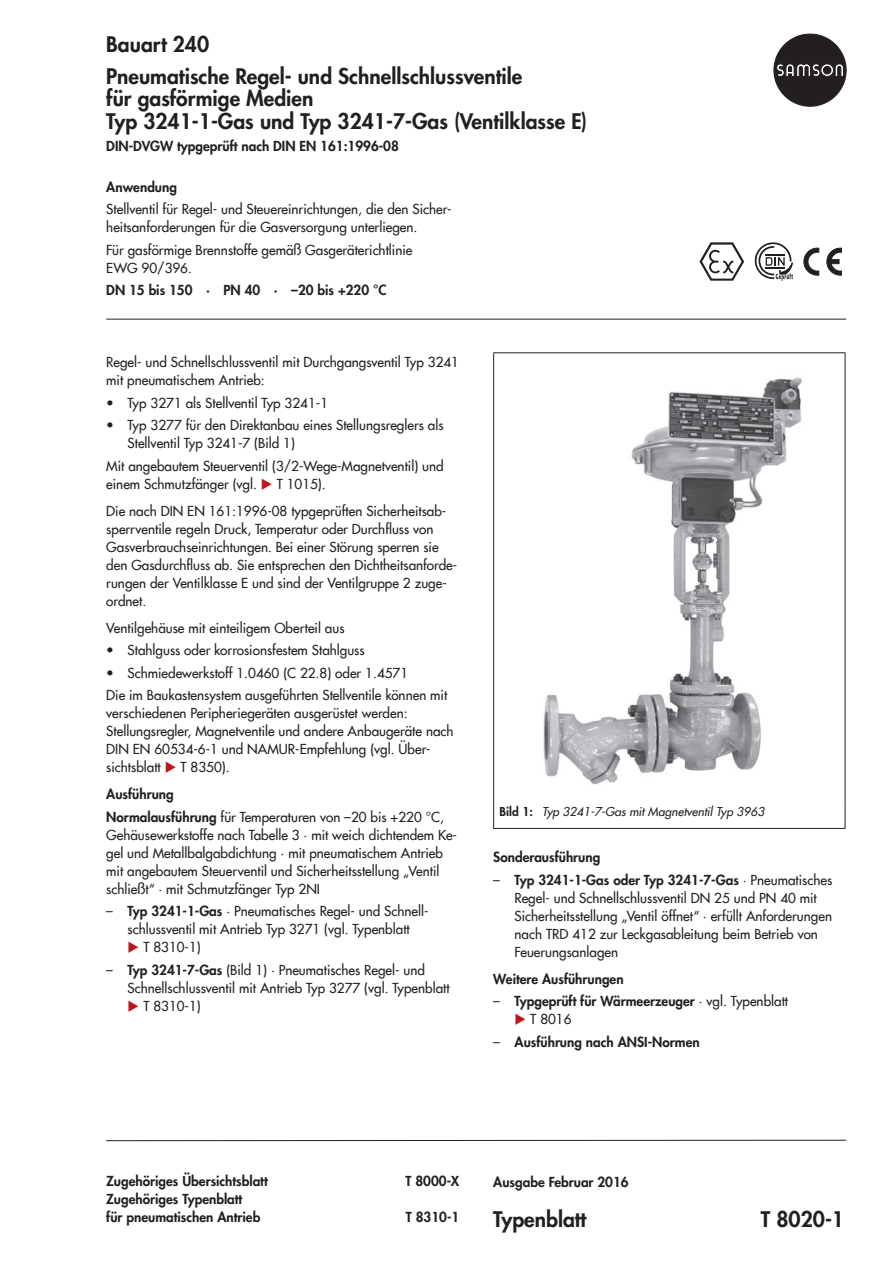
<style>
.page{position:relative;width:893px;height:1263px;background:#fff}
.page>*{position:absolute;margin:0;border:0;box-sizing:border-box;transform-origin:0 0}
.t1{font:800 21px/31.5px "Futura Com";color:#231f20}
.t2{font:500 13.5px/18px "Futura Com";color:#231f20}
.t3{font:800 13.5px/18px "Futura Com";color:#231f20}
.t4{font:italic 500 12px "Futura Com";color:#231f20}
.s1{font-family:"Futura";font-weight:400}
.s2{color:#be151b}
.s3{font-weight:800}
.s4{font-weight:800;font-style:normal}
.s5{font-weight:500}
</style>
<div class="page">
<svg style="left:774px;top:34px;width:72px;height:72px"></svg>
<hr style="left:106px;top:319px;width:740px;height:1px;background:#231f20">
<svg style="left:804px;top:248px;width:15px;height:27px"></svg>
<svg style="left:827px;top:248px;width:15px;height:27px"></svg>
<div style="left:829px;top:260px;width:10px;height:4px;background:#231f20;border:1px solid #231f20"></div>
<svg style="left:106px;top:1139px;width:741px;height:2px"></svg>
<svg style="left:755px;top:242px;width:38px;height:39px"></svg>
<svg style="left:699px;top:242px;width:45px;height:39px"></svg>
<hr style="left:493px;top:352px;width:352px;height:1px;background:#231f20">
<hr style="left:493px;top:353px;width:1px;height:447px;background:#231f20">
<hr style="left:845px;top:353px;width:1px;height:447px;background:#231f20">
<svg style="left:493px;top:800px;width:1px;height:28px"></svg>
<svg style="left:845px;top:800px;width:1px;height:28px"></svg>
<hr style="left:493px;top:828px;width:352px;height:1px;background:#231f20">
<img style="left:543px;top:377px;width:259px;height:408px">
<h1 class="t1" style="left:106px;top:28px;width:418px">Bauart 240<br>Pneumatische Regel- und Schnellschlussventile</h1>
<h1 class="t1" style="left:106px;top:86px;width:482px;line-height:22.5px">für gasförmige Medien<br>Typ 3241-1-Gas und Typ 3241-7-Gas (Ventilklasse E)</h1>
<p class="t3" style="left:106px;top:137px;width:294px">DIN-DVGW typgeprüft nach DIN EN 161:1996-08</p>
<p class="t3" style="left:106px;top:177px;width:72px">Anwendung</p>
<p class="t2" style="left:106px;top:199px;width:347px">Stellventil für Regel- und Steuereinrichtungen, die den Sicher&shy;heitsanforderungen für die Gasversorgung unterliegen.</p>
<p class="t2" style="left:106px;top:240px;width:308px">Für gasförmige Brennstoffe gemäß Gasgeräterichtlinie<br>EWG 90/396.</p>
<p class="t3" style="left:106px;top:281px;width:282px">DN 15 bis 150 · PN 40 · –20 bis +220 °C</p>
<p class="t2" style="left:106px;top:352px;width:354px">Regel- und Schnellschlussventil mit Durchgangsventil Typ 3241 mit pneumatischem Antrieb:</p>
<p class="t2" style="left:106px;top:393px;width:223px"><span class="s1">•</span> Typ 3271 als Stellventil Typ 3241-1</p>
<p class="t2" style="left:128px;top:415px;width:317px;text-indent:-21px"><span class="s1">•</span> Typ 3277 für den Direktanbau eines Stellungsreglers als<br>Stellventil Typ 3241-7 (Bild 1)</p>
<p class="t2" style="left:106px;top:456px;width:339px">Mit angebautem Steuerventil (3/2-Wege-Magnetventil) und einem Schmutzfänger (vgl. <span class="s2">◆</span> T 1015).</p>
<p class="t2" style="left:106px;top:501px;width:353px">Die nach DIN EN 161:1996‑08 typgeprüften Sicherheitsab&shy;sperrventile regeln Druck, Temperatur oder Durchfluss von Gasverbrauchseinrichtungen. Bei einer Störung sperren sie den Gasdurchfluss ab. Sie entsprechen den Dichtheitsanforde&shy;rungen der Ventilklasse E und sind der Ventilgruppe 2 zuge&shy;ordnet.</p>
<p class="t2" style="left:106px;top:618px;width:240px">Ventilgehäuse mit einteiligem Oberteil aus</p>
<p class="t2" style="left:106px;top:640px;width:260px"><span class="s1">•</span> Stahlguss oder korrosionsfestem Stahlguss</p>
<p class="t2" style="left:106px;top:661px;width:342px;line-height:22.5px"><span class="s1">•</span> Schmiedewerkstoff 1.0460 (C 22.8) oder 1.4571<br>Die im Baukastensystem ausgeführten Stellventile können mit</p>
<p class="t2" style="left:106px;top:703px;width:349px">verschiedenen Peripheriegeräten ausgerüstet werden:<br>Stellungsregler, Magnetventile und andere Anbaugeräte nach DIN EN 60534‑6‑1 und NAMUR-Empfehlung (vgl. Über&shy;sichtsblatt <span class="s2">◆</span> T 8350).</p>
<p class="t2" style="left:106px;top:782px;width:339px;line-height:22.5px"><span class="s3">Ausführung<br>Normalausführung</span> für Temperaturen von –20 bis +220 °C,</p>
<p class="t2" style="left:106px;top:825px;width:352px">Gehäusewerkstoffe nach Tabelle 3 · mit weich dichtendem Ke&shy;gel und Metallbalgabdichtung · mit pneumatischem Antrieb mit angebautem Steuerventil und Sicherheitsstellung „Ventil schließt“ · mit Schmutzfänger Typ 2NI</p>
<p class="t2" style="left:106px;top:901px;width:324px;text-align:center"><span class="s1">–</span> <span class="s3">Typ 3241-1-Gas</span> · Pneumatisches Regel- und Schnell&shy;schlussventil mit Antrieb Typ 3271 (vgl. Typenblatt</p>
<p class="t2" style="left:128px;top:937px;width:75px"><span class="s2">◆</span> T 8310‑1)</p>
<p class="t2" style="left:128px;top:960px;width:324px;text-indent:-21px"><span class="s1">–</span> <span class="s3">Typ 3241-7-Gas</span> (Bild 1) · Pneumatisches Regel- und<br>Schnellschlussventil mit Antrieb Typ 3277 (vgl. Typenblatt</p>
<p class="t2" style="left:128px;top:996px;width:75px"><span class="s2">◆</span> T 8310‑1)</p>
<p class="t4" style="left:500px;top:803px;width:266px"><span class="s4">Bild 1:</span> Typ 3241‑7‑Gas mit Magnetventil Typ 3963</p>
<p class="t3" style="left:493px;top:848px;width:109px">Sonderausführung</p>
<p class="t2" style="left:514px;top:870px;width:319px;text-indent:-21px"><span class="s1">–</span> <span class="s3">Typ 3241-1-Gas oder Typ 3241-7-Gas</span> · Pneumatisches Regel- und Schnellschlussventil DN 25 und PN 40 mit Sicherheitsstellung „Ventil öffnet“ · erfüllt Anforderungen nach TRD 412 zur Leckgasableitung beim Betrieb von Feuerungsanlagen</p>
<p class="t3" style="left:493px;top:969px;width:132px">Weitere Ausführungen</p>
<p class="t3" style="left:493px;top:992px;width:296px"><span class="s1">–</span> Typgeprüft für Wärmeerzeuger <span class="s5">· vgl. Typenblatt</span></p>
<p class="t2" style="left:514px;top:1009px;width:59px"><span class="s2">◆</span> T 8016</p>
<p class="t3" style="left:493px;top:1032px;width:208px"><span class="s1">–</span> Ausführung nach ANSI-Normen</p>
<p class="t3" style="left:106px;top:1172px;width:163px">Zugehöriges Übersichtsblatt</p>
<p class="t3" style="left:405px;top:1172px;width:55px">T 8000-X</p>
<p class="t3" style="left:106px;top:1190px;width:155px">Zugehöriges Typenblatt für pneumatischen Antrieb</p>
<p class="t3" style="left:406px;top:1208px;width:55px">T 8310-1</p>
<p class="t3" style="left:493px;top:1172px;width:137px">Ausgabe Februar 2016</p>
<h1 class="t1" style="left:493px;top:1203px;width:95px">Typenblatt</h1>
<h1 class="t1" style="left:761px;top:1203px;width:85px">T 8020-1</h1>
</div>
